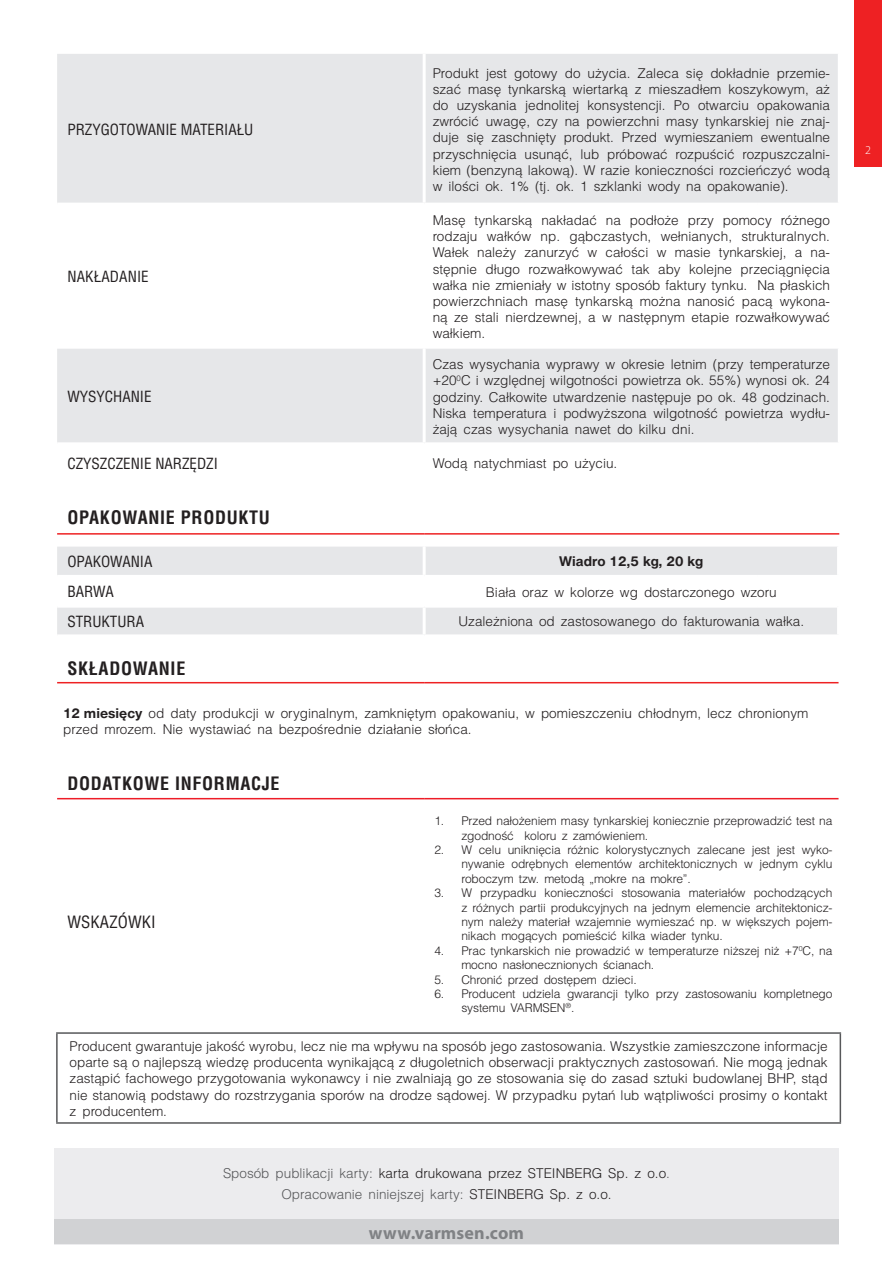
<style>
.page{position:relative;width:893px;height:1263px;background:#fff}
.page>*{position:absolute;margin:0;border:0;box-sizing:border-box;transform-origin:0 0}
.t1{font:700 18px "Switzerland Condensed";letter-spacing:.04em;color:#231f20}
.t2{font:700 18px "Myriad Pro";letter-spacing:.01em;color:#808285}
.t3{font:16.5px "Switzerland Condensed";letter-spacing:.01em;color:#231f20}
.t4{font:15px "Switzerland Condensed";color:#231f20}
.t5{font:300 13.5px/16.2px "Switzerland";color:#231f20;text-align:justify}
.t6{font:300 13.5px "Switzerland";color:#57585a}
.t7{font:700 13.5px "Switzer EFN";color:#231f20}
.t8{font:300 12px/14.4px "Switzerland";letter-spacing:-.01em;color:#231f20}
.t9{font:300 12px "Myriad Pro";color:#fff}
.s1{font-family:"Switzer EFN";font-weight:700}
.s2{color:#57585a}
.s3{color:#231f20}
</style>
<div class="page">
<div style="left:854px;top:0;width:28px;height:166px;background:#ee2123"></div>
<div style="left:57px;top:54px;width:781px;height:149px;background:#e6e7e9"></div>
<div style="left:57px;top:349px;width:781px;height:93px;background:#e6e7e9"></div>
<hr style="left:423px;top:54px;width:3px;height:149px;background:#fff">
<hr style="left:423px;top:349px;width:3px;height:93px;background:#fff">
<hr style="left:424px;top:682px;width:334px;height:1px;background:#ee2123">
<hr style="left:758px;top:682px;width:80px;height:1px;background:#ee2123">
<hr style="left:57px;top:798px;width:367px;height:1px;background:#ee1c27">
<hr style="left:424px;top:798px;width:334px;height:1px;background:#ee1c27">
<hr style="left:758px;top:798px;width:80px;height:1px;background:#ee1c27">
<svg style="left:57px;top:547px;width:780px;height:88px"></svg>
<hr style="left:57px;top:533px;width:367px;height:2px;background:#ee2123">
<hr style="left:424px;top:533px;width:334px;height:2px;background:#ee2123">
<hr style="left:758px;top:533px;width:81px;height:2px;background:#ee2123">
<hr style="left:57px;top:682px;width:367px;height:1px;background:#ee2123">
<hr style="left:56px;top:1032px;width:785px;height:2px;background:#57585a">
<hr style="left:56px;top:1034px;width:2px;height:88px;background:#57585a">
<hr style="left:840px;top:1034px;width:1px;height:88px;background:#57585a">
<hr style="left:56px;top:1122px;width:785px;height:2px;background:#57585a">
<div style="left:54px;top:1148px;width:785px;height:96px;background:#ececee"></div>
<div style="left:54px;top:1219px;width:785px;height:25px;background:#d1d2d4"></div>
<p class="t4" style="left:67px;top:121px;width:188px">PRZYGOTOWANIE MATERIAŁU</p>
<p class="t4" style="left:67px;top:268px;width:83px">NAKŁADANIE</p>
<p class="t4" style="left:67px;top:388px;width:86px">WYSYCHANIE</p>
<p class="t5" style="left:433px;top:65px;width:399px">Produkt jest gotowy do użycia. Zaleca się dokładnie przemie&shy;szać masę tynkarską wiertarką z mieszadłem koszykowym, aż do uzyskania jednolitej konsystencji. Po otwarciu opakowania zwrócić uwagę, czy na powierzchni masy tynkarskiej nie znaj&shy;duje się zaschnięty produkt. Przed wymieszaniem ewentualne przyschnięcia usunąć, lub próbować rozpuścić rozpuszczalni&shy;kiem (benzyną lakową). W razie konieczności rozcieńczyć wodą w ilości ok. 1% (tj. ok. 1 szklanki wody na opakowanie).</p>
<p class="t5" style="left:433px;top:212px;width:399px">Masę tynkarską nakładać na podłoże przy pomocy różnego rodzaju wałków np. gąbczastych, wełnianych, strukturalnych.<br>Wałek należy zanurzyć w całości w masie tynkarskiej, a na&shy;stępnie długo rozwałkowywać tak aby kolejne przeciągnięcia wałka nie zmieniały w istotny sposób faktury tynku. Na płaskich powierzchniach masę tynkarską można nanosić pacą wykona&shy;ną ze stali nierdzewnej, a w następnym etapie rozwałkowywać wałkiem.</p>
<p class="t5" style="left:433px;top:356px;width:399px">Czas wysychania wyprawy w okresie letnim (przy temperaturze +20<sup>0</sup>C i względnej wilgotności powietrza ok. 55%) wynosi ok. 24 godziny. Całkowite utwardzenie następuje po ok. 48 godzinach.<br>Niska temperatura i podwyższona wilgotność powietrza wydłu&shy;żają czas wysychania nawet do kilku dni.</p>
<p class="t4" style="left:67px;top:455px;width:152px">CZYSZCZENIE NARZĘDZI</p>
<p class="t5" style="left:433px;top:455px;width:186px">Wodą natychmiast po użyciu.</p>
<p class="t1" style="left:67px;top:507px;width:204px">OPAKOWANIE PRODUKTU</p>
<p class="t4" style="left:67px;top:553px;width:87px">OPAKOWANIA</p>
<p class="t7" style="left:559px;top:553px;width:146px">Wiadro 12,5 kg, 20 kg</p>
<p class="t4" style="left:67px;top:583px;width:48px">BARWA</p>
<p class="t5" style="left:486px;top:584px;width:292px">Biała oraz w kolorze wg dostarczonego wzoru</p>
<p class="t4" style="left:67px;top:613px;width:78px">STRUKTURA</p>
<p class="t5" style="left:459px;top:613px;width:347px">Uzależniona od zastosowanego do fakturowania wałka.</p>
<p class="t1" style="left:67px;top:657px;width:119px">SKŁADOWANIE</p>
<p class="t5" style="left:63px;top:705px;width:747px"><span class="s1">12 miesięcy</span> od daty produkcji w oryginalnym, zamkniętym opakowaniu, w pomieszczeniu chłodnym, lecz chronionym przed mrozem. Nie wystawiać na bezpośrednie działanie słońca.</p>
<p class="t1" style="left:67px;top:772px;width:214px">DODATKOWE INFORMACJE</p>
<p class="t3" style="left:67px;top:912px;width:90px">WSKAZÓWKI</p>
<p class="t8" style="left:461px;top:814px;width:373px;text-indent:-27px">1. Przed nałożeniem masy tynkarskiej koniecznie przeprowadzić test na zgodność koloru z zamówieniem.</p>
<p class="t8" style="left:461px;top:842px;width:373px;text-align:justify;text-indent:-27px">2. W celu uniknięcia różnic kolorystycznych zalecane jest jest wyko&shy;nywanie odrębnych elementów architektonicznych w jednym cyklu roboczym tzw. metodą „mokre na mokre”.</p>
<p class="t8" style="left:461px;top:886px;width:373px;text-align:justify;text-indent:-27px">3. W przypadku konieczności stosowania materiałów pochodzących z różnych partii produkcyjnych na jednym elemencie architektonicz&shy;nym należy materiał wzajemnie wymieszać np. w większych pojem&shy;nikach mogących pomieścić kilka wiader tynku.</p>
<p class="t8" style="left:461px;top:943px;width:373px;text-indent:-27px">4. Prac tynkarskich nie prowadzić w temperaturze niższej niż +7<sup>0</sup>C, na mocno nasłonecznionych ścianach.</p>
<p class="t8" style="left:434px;top:972px;width:204px">5. Chronić przed dostępem dzieci.</p>
<p class="t8" style="left:461px;top:986px;width:373px;text-indent:-27px">6. Producent udziela gwarancji tylko przy zastosowaniu kompletnego systemu VARMSEN<sup>®</sup>.</p>
<p class="t5" style="left:70px;top:1038px;width:759px">Producent gwarantuje jakość wyrobu, lecz nie ma wpływu na sposób jego zastosowania. Wszystkie zamieszczone informacje oparte są o najlepszą wiedzę producenta wynikającą z długoletnich obserwacji praktycznych zastosowań. Nie mogą jednak zastąpić fachowego przygotowania wykonawcy i nie zwalniają go ze stosowania się do zasad sztuki budowlanej BHP, stąd nie stanowią podstawy do rozstrzygania sporów na drodze sądowej. W przypadku pytań lub wątpliwości prosimy o kontakt z producentem.</p>
<p class="t5" style="left:223px;top:1165px;width:448px"><span class="s2">Sposób publikacji karty:</span> karta drukowana przez STEINBERG Sp. z o.o<span class="s2">.</span></p>
<p class="t6" style="left:281px;top:1186px;width:332px">Opracowanie niniejszej karty: <span class="s3">STEINBERG Sp. z o.o.</span></p>
<h1 class="t2" style="left:369px;top:1221px;width:157px">www.varmsen.com</h1>
<p class="t9" style="left:865px;top:143px;width:7px">2</p>
</div>
